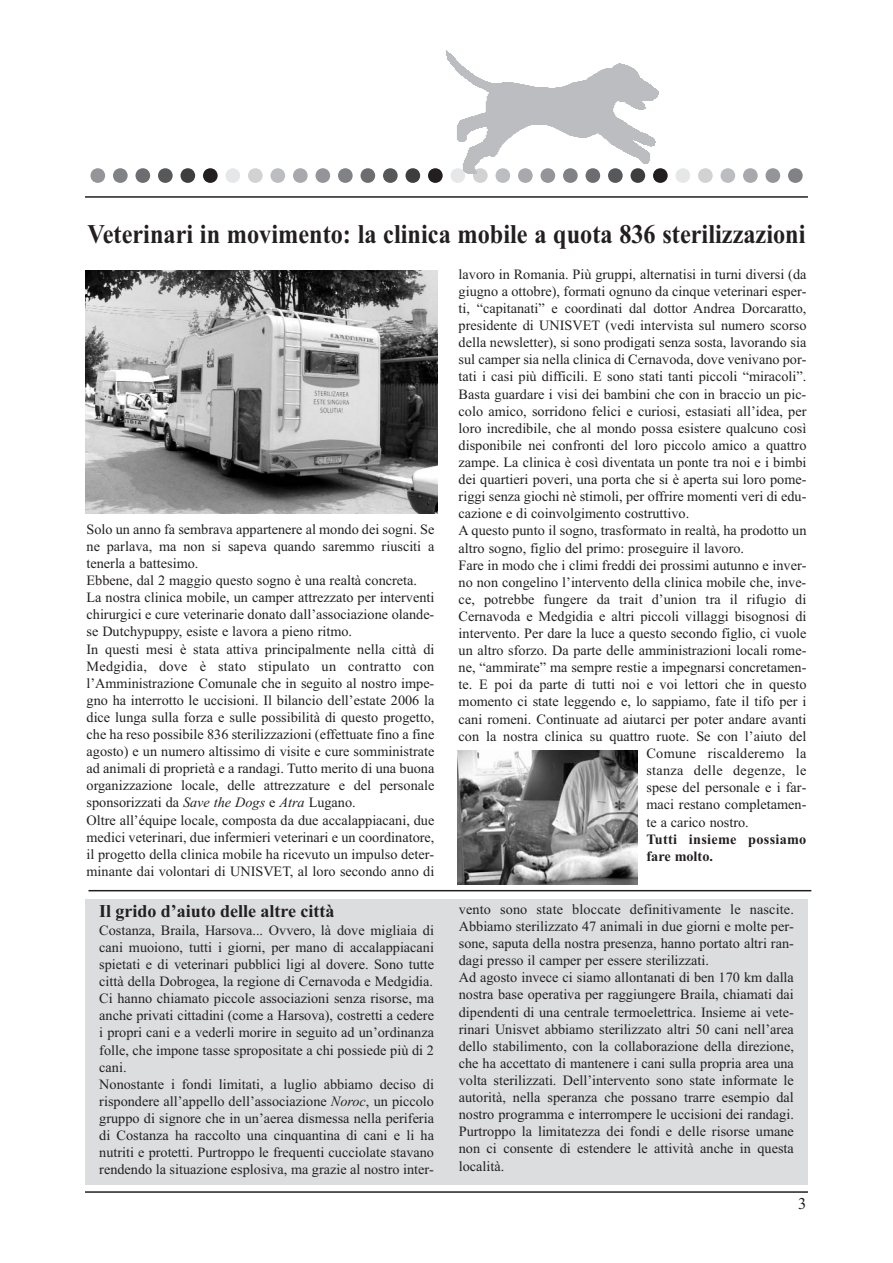
<style>
.page{position:relative;width:893px;height:1263px;background:#fff}
.page>*{position:absolute;margin:0;border:0;box-sizing:border-box;transform-origin:0 0}
.t1{font:700 90px "Times";color:#939598}
.t2{font:700 27px "Times";color:#231f20;scale:.9 1}
.t3{font:700 18px "Times";color:#231f20}
.t4{font:16.5px "Times";color:#231f20}
.t5{font:14.25px/17.1px "Times";color:#231f20}
.t6{font:700 14.25px/17.1px "Times";letter-spacing:.02em;color:#231f20}
.s1{color:#808285}
.s2{color:#6c6d70}
.s3{color:#57585a}
.s4{color:#3e3e3f}
.s5{color:#231f20}
.s6{color:#e6e7e9}
.s7{color:#d1d2d4}
.s8{color:#bcbdc0}
.s9{color:#a8a9ad}
.s10{font-style:italic}
</style>
<div class="page">
<img style="left:446px;top:50px;width:213px;height:124px">
<hr style="left:85px;top:196px;width:723px;height:2px;background:#231f20">
<hr style="left:85px;top:1191px;width:723px;height:2px;background:#231f20">
<img style="left:458px;top:751px;width:180px;height:133px">
<hr style="left:88px;top:890px;width:723px;height:1px;background:#231f20">
<div style="left:85px;top:899px;width:723px;height:285px;background:#dcdddf"></div>
<img style="left:85px;top:271px;width:353px;height:242px">
<h1 class="t1" style="left:87px;top:98px;width:721px">.<span class="s1">.</span><span class="s2">.</span><span class="s3">.</span><span class="s4">.</span><span class="s5">.</span><span class="s6">.</span><span class="s7">.</span><span class="s8">.</span><span class="s9">.</span>.<span class="s1">.</span><span class="s2">.</span><span class="s3">.</span><span class="s4">.</span><span class="s5">.</span><span class="s6">.</span><span class="s7">.</span><span class="s8">.</span><span class="s9">.</span>.<span class="s1">.</span><span class="s2">.</span><span class="s3">.</span><span class="s4">.</span><span class="s5">.</span><span class="s6">.</span><span class="s7">.</span><span class="s8">.</span><span class="s9">.</span>.<span class="s1">.</span></h1>
<h2 class="t2" style="left:87px;top:218px;width:799px">Veterinari in movimento: la clinica mobile a quota 836 sterilizzazioni</h2>
<p class="t5" style="left:87px;top:520px;width:349px">Solo un anno fa sembrava appartenere al mondo dei sogni. Se ne parlava, ma non si sapeva quando saremmo riusciti a tenerla a battesimo.<br>Ebbene, dal 2 maggio questo sogno è una realtà concreta.<br>La nostra clinica mobile, un camper attrezzato per interventi chirurgici e cure veterinarie donato dall’associazione olande&shy;se Dutchypuppy, esiste e lavora a pieno ritmo.<br>In questi mesi è stata attiva principalmente nella città di Medgidia, dove è stato stipulato un contratto con l’Amministrazione Comunale che in seguito al nostro impe&shy;gno ha interrotto le uccisioni. Il bilancio dell’estate 2006 la dice lunga sulla forza e sulle possibilità di questo progetto, che ha reso possibile 836 sterilizzazioni (effettuate fino a fine agosto) e un numero altissimo di visite e cure somministrate ad animali di proprietà e a randagi. Tutto merito di una buona organizzazione locale, delle attrezzature e del personale sponsorizzati da <span class="s10">Save the Dogs</span> e <span class="s10">Atra</span> Lugano.<br>Oltre all’équipe locale, composta da due accalappiacani, due medici veterinari, due infermieri veterinari e un coordinatore, il progetto della clinica mobile ha ricevuto un impulso deter&shy;minante dai volontari di UNISVET, al loro secondo anno di</p>
<p class="t3" style="left:99px;top:901px;width:237px">Il grido d’aiuto delle altre città</p>
<p class="t5" style="left:99px;top:921px;width:336px">Costanza, Braila, Harsova... Ovvero, là dove migliaia di cani muoiono, tutti i giorni, per mano di accalappiacani spietati e di veterinari pubblici ligi al dovere. Sono tutte città della Dobrogea, la regione di Cernavoda e Medgidia.<br>Ci hanno chiamato piccole associazioni senza risorse, ma anche privati cittadini (come a Harsova), costretti a cedere i propri cani e a vederli morire in seguito ad un’ordinanza folle, che impone tasse spropositate a chi possiede più di 2 cani.<br>Nonostante i fondi limitati, a luglio abbiamo deciso di rispondere all’appello dell’associazione <span class="s10">Noroc</span>, un piccolo gruppo di signore che in un’aerea dismessa nella periferia di Costanza ha raccolto una cinquantina di cani e li ha nutriti e protetti. Purtroppo le frequenti cucciolate stavano rendendo la situazione esplosiva, ma grazie al nostro inter-</p>
<p class="t5" style="left:459px;top:265px;width:349px">lavoro in Romania. Più gruppi, alternatisi in turni diversi (da giugno a ottobre), formati ognuno da cinque veterinari esper&shy;ti, “capitanati” e coordinati dal dottor Andrea Dorcaratto, presidente di UNISVET (vedi intervista sul numero scorso della newsletter), si sono prodigati senza sosta, lavorando sia sul camper sia nella clinica di Cernavoda, dove venivano por&shy;tati i casi più difficili. E sono stati tanti piccoli “miracoli”.<br>Basta guardare i visi dei bambini che con in braccio un pic&shy;colo amico, sorridono felici e curiosi, estasiati all’idea, per loro incredibile, che al mondo possa esistere qualcuno così disponibile nei confronti del loro piccolo amico a quattro zampe. La clinica è così diventata un ponte tra noi e i bimbi dei quartieri poveri, una porta che si è aperta sui loro pome&shy;riggi senza giochi nè stimoli, per offrire momenti veri di edu&shy;cazione e di coinvolgimento costruttivo.<br>A questo punto il sogno, trasformato in realtà, ha prodotto un altro sogno, figlio del primo: proseguire il lavoro.<br>Fare in modo che i climi freddi dei prossimi autunno e inver&shy;no non congelino l’intervento della clinica mobile che, inve&shy;ce, potrebbe fungere da trait d’union tra il rifugio di Cernavoda e Medgidia e altri piccoli villaggi bisognosi di intervento. Per dare la luce a questo secondo figlio, ci vuole un altro sforzo. Da parte delle amministrazioni locali rome&shy;ne, “ammirate” ma sempre restie a impegnarsi concretamen&shy;te. E poi da parte di tutti noi e voi lettori che in questo momento ci state leggendo e, lo sappiamo, fate il tifo per i cani romeni. Continuate ad aiutarci per poter andare avanti con la nostra clinica su quattro ruote. Se con l’aiuto del</p>
<p class="t5" style="left:646px;top:745px;width:161px;text-align:justify">Comune riscalderemo la stanza delle degenze, le spese del personale e i far&shy;maci restano completamen&shy;te a carico nostro.</p>
<p class="t6" style="left:646px;top:830px;width:161px">Tutti insieme possiamo fare molto.</p>
<p class="t5" style="left:459px;top:900px;width:337px">vento sono state bloccate definitivamente le nascite.<br>Abbiamo sterilizzato 47 animali in due giorni e molte per&shy;sone, saputa della nostra presenza, hanno portato altri ran&shy;dagi presso il camper per essere sterilizzati.<br>Ad agosto invece ci siamo allontanati di ben 170 km dalla nostra base operativa per raggiungere Braila, chiamati dai dipendenti di una centrale termoelettrica. Insieme ai vete&shy;rinari Unisvet abbiamo sterilizzato altri 50 cani nell’area dello stabilimento, con la collaborazione della direzione, che ha accettato di mantenere i cani sulla propria area una volta sterilizzati. Dell’intervento sono state informate le autorità, nella speranza che possano trarre esempio dal nostro programma e interrompere le uccisioni dei randagi.<br>Purtroppo la limitatezza dei fondi e delle risorse umane non ci consente di estendere le attività anche in questa località.</p>
<p class="t4" style="left:798px;top:1194px;width:10px">3</p>
</div>
